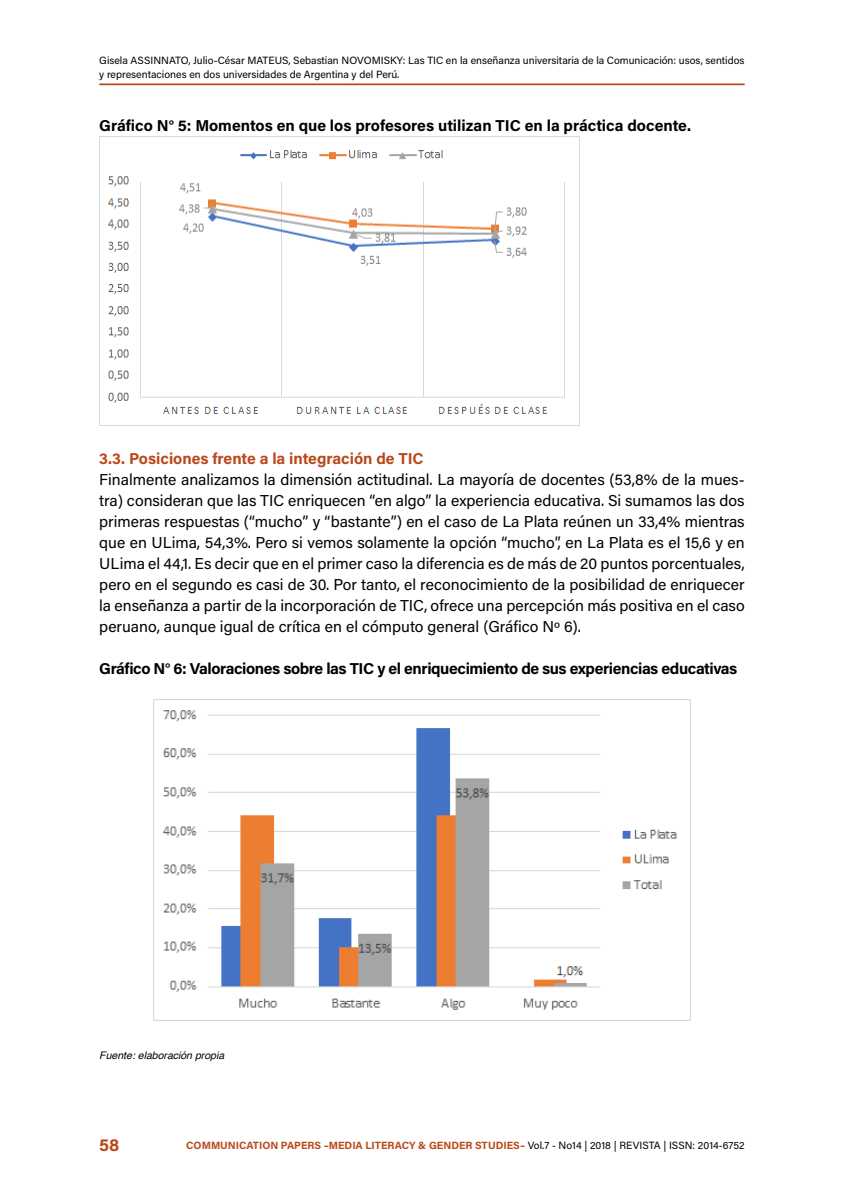
<style>
.page{position:relative;width:844px;height:1191px;background:#fff}
.page>*{position:absolute;margin:0;border:0;box-sizing:border-box;transform-origin:0 0}
.t1{font:700 17.5px "Acumin Pro";color:#ba481b}
.t2{font:15.75px/21px "Acumin Pro";color:#000;text-align:justify}
.t3{font:700 15.75px "Acumin Pro";letter-spacing:-.02em;color:#000}
.t4{font:700 15.75px "Acumin Pro";color:#000}
.t5{font:700 15.75px "Acumin Pro";color:#ba481b}
.t6{font:10.5px/14px "Acumin Pro";color:#000}
.t7{font:700 10.5px "Acumin Pro";color:#ba481b}
.t8{font:italic 10.5px "Helvetica";color:#000}
.s1{font-weight:400;color:#000}
</style>
<div class="page">
<hr style="left:99px;top:83px;width:645px;height:2px;background:#ba481b">
<img style="left:154px;top:699px;width:536px;height:321px">
<img style="left:99px;top:137px;width:466px;height:288px">
<p class="t6" style="left:99px;top:53px;width:646px">Gisela ASSINNATO, Julio-César MATEUS, Sebastian NOVOMISKY: Las TIC en la enseñanza universitaria de la Comunicación: usos, sentidos y representaciones en dos universidades de Argentina y del Perú.</p>
<p class="t4" style="left:99px;top:114px;width:593px">Gráfico N° 5: Momentos en que los profesores utilizan TIC en la práctica docente.</p>
<p class="t5" style="left:99px;top:447px;width:326px">3.3. Posiciones frente a la integración de TIC</p>
<p class="t2" style="left:99px;top:468px;width:646px">Finalmente analizamos la dimensión actitudinal. La mayoría de docentes (53,8% de la mues&shy;tra) consideran que las TIC enriquecen “en algo” la experiencia educativa. Si sumamos las dos primeras respuestas (“mucho” y “bastante”) en el caso de La Plata reúnen un 33,4% mientras que en ULima, 54,3%. Pero si vemos solamente la opción “mucho”, en La Plata es el 15,6 y en ULima el 44,1. Es decir que en el primer caso la diferencia es de más de 20 puntos porcentuales, pero en el segundo es casi de 30. Por tanto, el reconocimiento de la posibilidad de enriquecer la enseñanza a partir de la incorporación de TIC, ofrece una percepción más positiva en el caso peruano, aunque igual de crítica en el cómputo general (Gráfico Nº 6).</p>
<p class="t3" style="left:99px;top:657px;width:639px">Gráfico N° 6: Valoraciones sobre las TIC y el enriquecimiento de sus experiencias educativas</p>
<p class="t8" style="left:99px;top:1047px;width:126px">Fuente: elaboración propia</p>
<p class="t1" style="left:99px;top:1132px;width:22px">58</p>
<p class="t7" style="left:186px;top:1137px;width:560px">COMMUNICATION PAPERS –MEDIA LITERACY &amp; GENDER STUDIES– <span class="s1">Vol.7 - No14 | 2018 | REVISTA | ISSN: 2014-6752</span></p>
</div>
